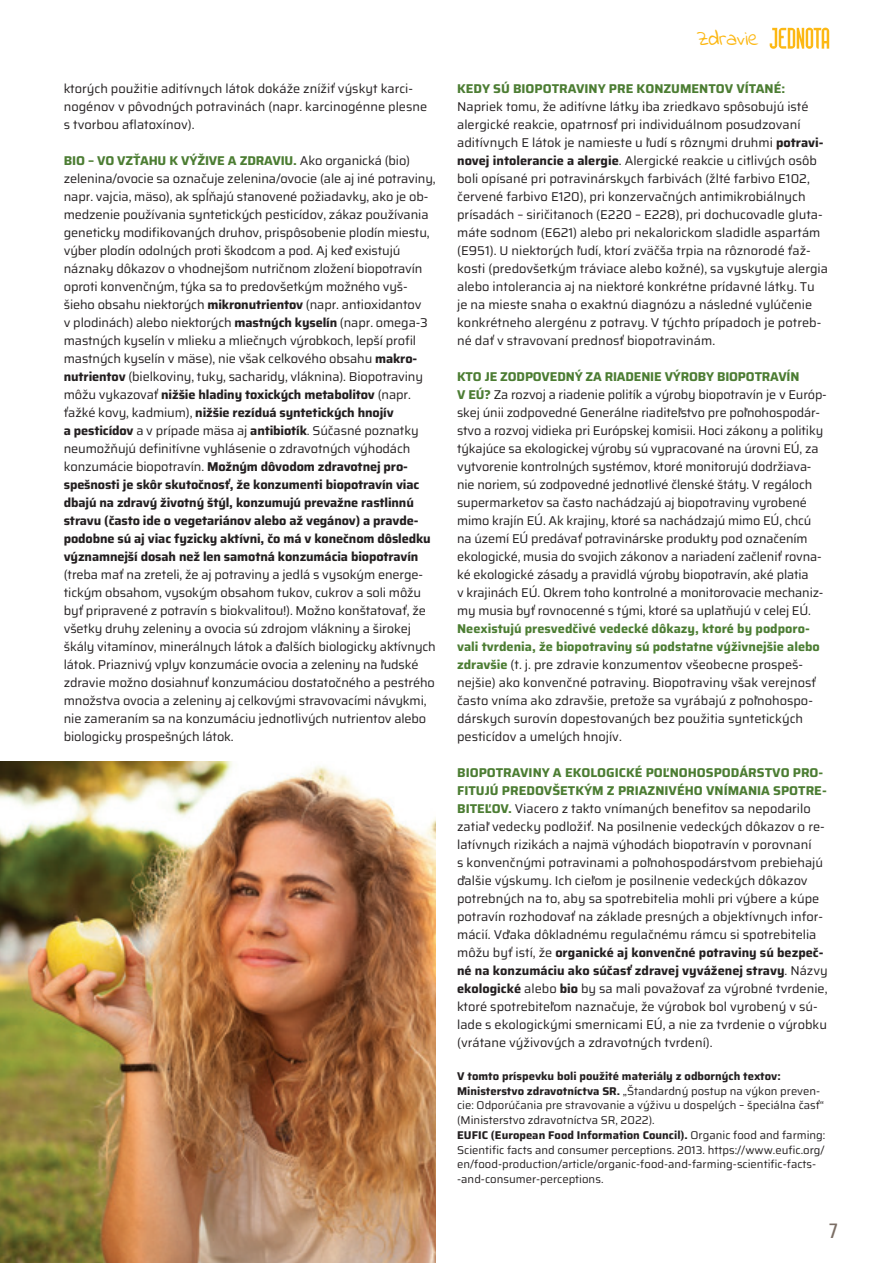
<style>
.page{position:relative;width:893px;height:1263px;background:#fff}
.page>*{position:absolute;margin:0;border:0;box-sizing:border-box;transform-origin:0 0}
.t1{font:21px "Indie Flower";letter-spacing:-.01em;color:#fcb814}
.t2{font:500 21px "Saira Condensed";color:#7b6e65}
.t3{font:100 12.75px/18px "Saira";letter-spacing:-.01em;color:#231f20}
.t4{font:100 12.75px "Saira";color:#4c7d33}
.t5{font:100 11.25px "Saira";color:#231f20}
.s1{color:#4c7d33}
</style>
<div class="page">
<svg style="left:770px;top:28px;width:59px;height:21px"></svg>
<img style="left:0;top:761px;width:436px;height:502px">
<p class="t3" style="left:64px;top:79px;width:365px">ktorých použitie aditívnych látok dokáže znížiť výskyt karci&shy;nogénov v pôvodných potravinách (napr. karcinogénne plesne s tvorbou aflatoxínov).</p>
<p class="t3" style="left:64px;top:151px;width:374px"><span class="s1">BIO – VO VZŤAHU K VÝŽIVE A ZDRAVIU.</span> Ako organická (bio) zelenina/ovocie sa označuje zelenina/ovocie (ale aj iné potraviny, napr. vajcia, mäso), ak spĺňajú stanovené požiadavky, ako je ob&shy;medzenie používania syntetických pesticídov, zákaz používania geneticky modifikovaných druhov, prispôsobenie plodín miestu, výber plodín odolných proti škodcom a pod. Aj keď existujú náznaky dôkazov o vhodnejšom nutričnom zložení biopotravín oproti konvenčným, týka sa to predovšetkým možného vyš&shy;šieho obsahu niektorých mikronutrientov (napr. antioxidantov<br>v plodinách) alebo niektorých mastných kyselín (napr. omega-3 mastných kyselín v mlieku a mliečnych výrobkoch, lepší profil mastných kyselín v mäse), nie však celkového obsahu makro&shy;nutrientov (bielkoviny, tuky, sacharidy, vláknina). Biopotraviny môžu vykazovať nižšie hladiny toxických metabolitov (napr. ťažké kovy, kadmium), nižšie rezíduá syntetických hnojív<br>a pesticídov a v prípade mäsa aj antibiotík. Súčasné poznatky neumožňujú definitívne vyhlásenie o zdravotných výhodách konzumácie biopotravín. Možným dôvodom zdravotnej pro&shy;spešnosti je skôr skutočnosť, že konzumenti biopotravín viac dbajú na zdravý životný štýl, konzumujú prevažne rastlinnú stravu (často ide o vegetariánov alebo až vegánov) a pravde&shy;podobne sú aj viac fyzicky aktívni, čo má v konečnom dôsledku významnejší dosah než len samotná konzumácia biopotravín (treba mať na zreteli, že aj potraviny a jedlá s vysokým energe&shy;tickým obsahom, vysokým obsahom tukov, cukrov a soli môžu byť pripravené z potravín s biokvalitou!). Možno konštatovať, že všetky druhy zeleniny a ovocia sú zdrojom vlákniny a širokej škály vitamínov, minerálnych látok a ďalších biologicky aktívnych látok. Priaznivý vplyv konzumácie ovocia a zeleniny na ľudské zdravie možno dosiahnuť konzumáciou dostatočného a pestrého množstva ovocia a zeleniny aj celkovými stravovacími návykmi, nie zameraním sa na konzumáciu jednotlivých nutrientov alebo biologicky prospešných látok.</p>
<h1 class="t1" style="left:697px;top:24px;width:64px">Zdravie</h1>
<p class="t4" style="left:457px;top:78px;width:330px">KEDY SÚ BIOPOTRAVINY PRE KONZUMENTOV VÍTANÉ:</p>
<p class="t3" style="left:457px;top:97px;width:372px">Napriek tomu, že aditívne látky iba zriedkavo spôsobujú isté alergické reakcie, opatrnosť pri individuálnom posudzovaní aditívnych E látok je namieste u ľudí s rôznymi druhmi potravi&shy;novej intolerancie a alergie. Alergické reakcie u citlivých osôb boli opísané pri potravinárskych farbivách (žlté farbivo E102, červené farbivo E120), pri konzervačných antimikrobiálnych prísadách – siričitanoch (E220 – E228), pri dochucovadle gluta&shy;máte sodnom (E621) alebo pri nekalorickom sladidle aspartám (E951). U niektorých ľudí, ktorí zväčša trpia na rôznorodé ťaž&shy;kosti (predovšetkým tráviace alebo kožné), sa vyskytuje alergia alebo intolerancia aj na niektoré konkrétne prídavné látky. Tu je na mieste snaha o exaktnú diagnózu a následné vylúčenie konkrétneho alergénu z potravy. V týchto prípadoch je potreb&shy;né dať v stravovaní prednosť biopotravinám.</p>
<p class="t3" style="left:457px;top:367px;width:371px"><span class="s1">KTO JE ZODPOVEDNÝ ZA RIADENIE VÝROBY BIOPOTRAVÍN<br>V EÚ?</span> Za rozvoj a riadenie politík a výroby biopotravín je v Európ&shy;skej únii zodpovedné Generálne riaditeľstvo pre poľnohospodár&shy;stvo a rozvoj vidieka pri Európskej komisii. Hoci zákony a politiky týkajúce sa ekologickej výroby sú vypracované na úrovni EÚ, za vytvorenie kontrolných systémov, ktoré monitorujú dodržiava&shy;nie noriem, sú zodpovedné jednotlivé členské štáty. V regáloch supermarketov sa často nachádzajú aj biopotraviny vyrobené mimo krajín EÚ. Ak krajiny, ktoré sa nachádzajú mimo EÚ, chcú na území EÚ predávať potravinárske produkty pod označením ekologické, musia do svojich zákonov a nariadení začleniť rovna&shy;ké ekologické zásady a pravidlá výroby biopotravín, aké platia<br>v krajinách EÚ. Okrem toho kontrolné a monitorovacie mechaniz&shy;my musia byť rovnocenné s tými, ktoré sa uplatňujú v celej EÚ.</p>
<p class="t3" style="left:457px;top:619px;width:364px"><span class="s1">Neexistujú presvedčivé vedecké dôkazy, ktoré by podporo&shy;vali tvrdenia, že biopotraviny sú podstatne výživnejšie alebo zdravšie</span> (t. j. pre zdravie konzumentov všeobecne prospeš&shy;nejšie) ako konvenčné potraviny. Biopotraviny však verejnosť často vníma ako zdravšie, pretože sa vyrábajú z poľnohospo&shy;dárskych surovín dopestovaných bez použitia syntetických pesticídov a umelých hnojív.</p>
<p class="t3" style="left:457px;top:763px;width:372px"><span class="s1">BIOPOTRAVINY A EKOLOGICKÉ POĽNOHOSPODÁRSTVO PRO-FITUJÚ PREDOVŠETKÝM Z PRIAZNIVÉHO VNÍMANIA SPOTRE-BITEĽOV.</span> Viacero z takto vnímaných benefitov sa nepodarilo zatiaľ vedecky podložiť. Na posilnenie vedeckých dôkazov o re&shy;latívnych rizikách a najmä výhodách biopotravín v porovnaní<br>s konvenčnými potravinami a poľnohospodárstvom prebiehajú ďalšie výskumy. Ich cieľom je posilnenie vedeckých dôkazov potrebných na to, aby sa spotrebitelia mohli pri výbere a kúpe potravín rozhodovať na základe presných a objektívnych infor&shy;mácií. Vďaka dôkladnému regulačnému rámcu si spotrebitelia môžu byť istí, že organické aj konvenčné potraviny sú bezpeč&shy;né na konzumáciu ako súčasť zdravej vyváženej stravy. Názvy ekologické alebo bio by sa mali považovať za výrobné tvrdenie, ktoré spotrebiteľom naznačuje, že výrobok bol vyrobený v sú&shy;lade s ekologickými smernicami EÚ, a nie za tvrdenie o výrobku (vrátane výživových a zdravotných tvrdení).</p>
<p class="t5" style="left:457px;top:1067px;width:325px">V tomto príspevku boli použité materiály z odborných textov:</p>
<p class="t5" style="left:457px;top:1081px;width:365px">Ministerstvo zdravotníctva SR. „Štandardný postup na výkon preven-</p>
<p class="t5" style="left:457px;top:1096px;width:369px">cie: Odporúčania pre stravovanie a výživu u dospelých – špeciálna časť“</p>
<p class="t5" style="left:457px;top:1111px;width:199px">(Ministerstvo zdravotníctva SR, 2022).</p>
<p class="t5" style="left:457px;top:1126px;width:370px">EUFIC (European Food Information Council). Organic food and farming:</p>
<p class="t5" style="left:457px;top:1140px;width:369px">Scientific facts and consumer perceptions. 2013. https://www.eufic.org/</p>
<p class="t5" style="left:457px;top:1155px;width:359px">en/food-‑ production/article/organic-‑food-‑and-‑farming-‑scientific-‑facts-</p>
<p class="t5" style="left:461px;top:1170px;width:144px">and-‑consumer-‑perceptions.</p>
<h1 class="t2" style="left:829px;top:1215px;width:10px">7</h1>
</div>
